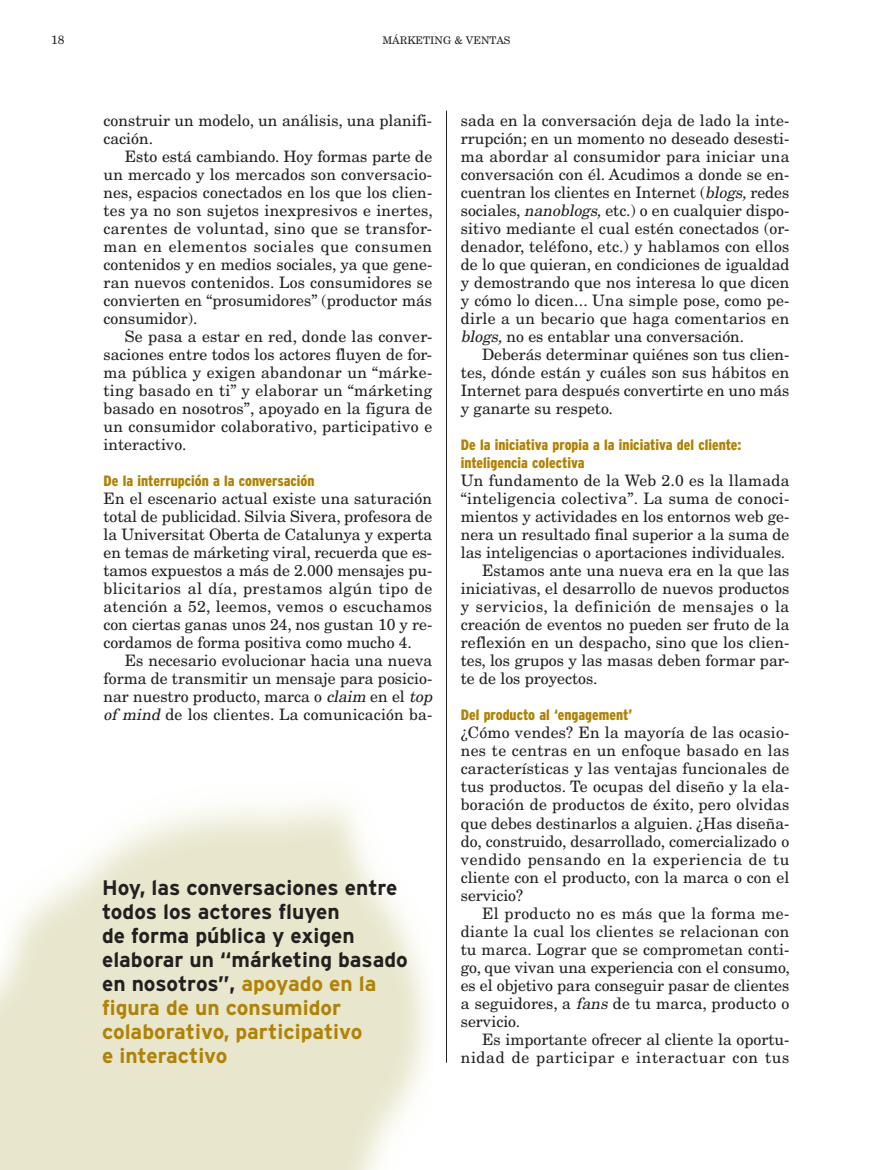
<style>
.page{position:relative;width:893px;height:1170px;background:#fff}
.page>*{position:absolute;margin:0;border:0;box-sizing:border-box;transform-origin:0 0}
.t1{font:700 21px/24px "Interstate";color:#231f20}
.t2{font:15.75px/18px "New Century Schlbk";color:#231f20;text-align:justify}
.t3{font:15.75px "New Century Schlbk";letter-spacing:.02em;color:#231f20}
.t4{font:15.75px "New Century Schlbk";letter-spacing:.035em;color:#231f20}
.t5{font:900 condensed 15px/18px "Interstate";color:#b08205}
.t6{font:12px "New Century Schlbk";color:#231f20}
.t7{font:10.5px "New Century Schlbk";color:#231f20}
.s1{font-style:italic}
.s2{color:#b08205}
</style>
<div class="page">
<hr style="left:446px;top:111px;width:1px;height:951px;background:#231f20">
<p class="t6" style="left:51px;top:35px;width:15px">18</p>
<p class="t7" style="left:382px;top:36px;width:130px">MÁRKETING &amp; VENTAS</p>
<p class="t2" style="left:104px;top:113px;width:330px">construir un modelo, un análisis, una planifi&shy;cación.</p>
<p class="t2" style="left:104px;top:149px;width:331px;text-indent:21px">Esto está cambiando. Hoy formas parte de un mercado y los mercados son conversacio&shy;nes, espacios conectados en los que los clien&shy;tes ya no son sujetos inexpresivos e inertes, carentes de voluntad, sino que se transfor&shy;man en elementos sociales que consumen contenidos y en medios sociales, ya que gene&shy;ran nuevos contenidos. Los consumido res se convierten en “prosumidores” (productor más consumidor).</p>
<p class="t2" style="left:104px;top:329px;width:330px;text-indent:21px">Se pasa a estar en red, donde las conver&shy;saciones entre todos los actores fluyen de for&shy;ma pública y exigen abandonar un “márke&shy;ting basado en ti” y elaborar un “márketing basado en nosotros”, apoyado en la figura de un consumidor colaborativo, participativo e interactivo.</p>
<p class="t5" style="left:104px;top:473px;width:213px">De la interrupción a la conversación</p>
<p class="t2" style="left:104px;top:491px;width:330px">En el escenario actual existe una saturación total de publicidad. Silvia Sivera, profesora de la Universitat Oberta de Catalunya y experta en temas de márketing viral, recuerda que es&shy;tamos expuestos a más de 2.000 mensajes pu&shy;blicitarios al día, prestamos algún tipo de atención a 52, leemos, vemos o escuchamos con ciertas ganas unos 24, nos gustan 10 y re&shy;cordamos de forma positiva como mucho 4.</p>
<p class="t2" style="left:104px;top:653px;width:333px;text-align:left;text-indent:21px">Es necesario evolucionar hacia una nueva forma de transmitir un mensaje para posicio&shy;nar nuestro producto, marca o <span class="s1">claim</span> en el <span class="s1">top of mind</span> de los clientes. La comunicación ba-</p>
<h1 class="t1" style="left:102px;top:876px;width:307px">Hoy, las conversaciones entre todos los actores fluyen<br>de forma pública y exigen elaborar un “márketing basado en nosotros”, <span class="s2">apoyado en la figura de un consumidor colaborativo, participativo<br>e interactivo</span></h1>
<p class="t2" style="left:461px;top:113px;width:330px">sada en la conversación deja de lado la inte&shy;rrupción; en un momento no deseado desesti&shy;ma abordar al consumidor para iniciar una conversación con él. Acudimos a donde se en&shy;cuentran los clientes en Internet (<span class="s1">blogs,</span> redes sociales, <span class="s1">nanoblogs,</span> etc.) o en cualquier dispo&shy;sitivo mediante el cual estén conectados (or&shy;denador, teléfono, etc.) y hablamos con ellos de lo que quieran, en condiciones de igualdad y demostrando que nos interesa lo que dicen y cómo lo dicen... Una simple pose, como pe&shy;dirle a un becario que haga comentarios en <span class="s1">blogs,</span> no es entablar una conversación.</p>
<p class="t2" style="left:461px;top:347px;width:330px;text-indent:21px">Deberás determinar quiénes son tus clien&shy;tes, dónde están y cuáles son sus hábitos en Internet para después convertirte en uno más y ganarte su respeto.</p>
<p class="t5" style="left:461px;top:437px;width:282px">De la iniciativa propia a la iniciativa del cliente: inteligencia colectiva</p>
<p class="t2" style="left:461px;top:473px;width:330px">Un fundamento de la Web 2.0 es la llamada</p>
<p class="t3" style="left:461px;top:492px;width:330px">“inteligencia colectiva”. La suma de conoci-</p>
<p class="t2" style="left:461px;top:509px;width:330px">mientos y actividades en los entornos web ge-</p>
<p class="t2" style="left:461px;top:527px;width:330px">nera un resultado final superior a la suma de</p>
<p class="t2" style="left:461px;top:545px;width:326px">las inteligencias o aportaciones individuales.</p>
<p class="t2" style="left:482px;top:563px;width:309px">Estamos ante una nueva era en la que las</p>
<p class="t2" style="left:461px;top:581px;width:330px">iniciativas, el desarrollo de nuevos productos</p>
<p class="t4" style="left:461px;top:600px;width:330px">y servicios, la definición de mensajes o la</p>
<p class="t2" style="left:461px;top:617px;width:330px">creación de eventos no pueden ser fruto de la</p>
<p class="t2" style="left:461px;top:635px;width:330px">reflexión en un despacho, sino que los clien-</p>
<p class="t2" style="left:461px;top:653px;width:330px">tes, los grupos y las masas deben formar par-</p>
<p class="t2" style="left:461px;top:671px;width:138px">te de los proyectos.</p>
<p class="t5" style="left:461px;top:707px;width:173px">Del producto al ‘engagement’</p>
<p class="t2" style="left:461px;top:725px;width:330px">¿Cómo vendes? En la mayoría de las ocasio&shy;nes te centras en un enfoque basado en las características y las ventajas funcionales de tus productos. Te ocupas del diseño y la ela&shy;boración de productos de éxito, pero olvidas que debes destinarlos a alguien. ¿Has diseña&shy;do, construido, desarrollado, comercializado o vendido pensando en la experiencia de tu cliente con el producto, con la marca o con el servicio?</p>
<p class="t2" style="left:461px;top:905px;width:331px;text-indent:21px">El producto no es más que la forma me&shy;diante la cual los clientes se relacionan con tu marca. Lograr que se comprometan conti&shy;go, que vivan una experiencia con el consumo, es el objetivo para conseguir pasar de clientes a seguidores, a <span class="s1">fans</span> de tu marca, producto o servicio.</p>
<p class="t2" style="left:461px;top:1031px;width:330px;text-align:right">Es importante ofrecer al cliente la oportu&shy;nidad de participar e interactuar con tus</p>
</div>
